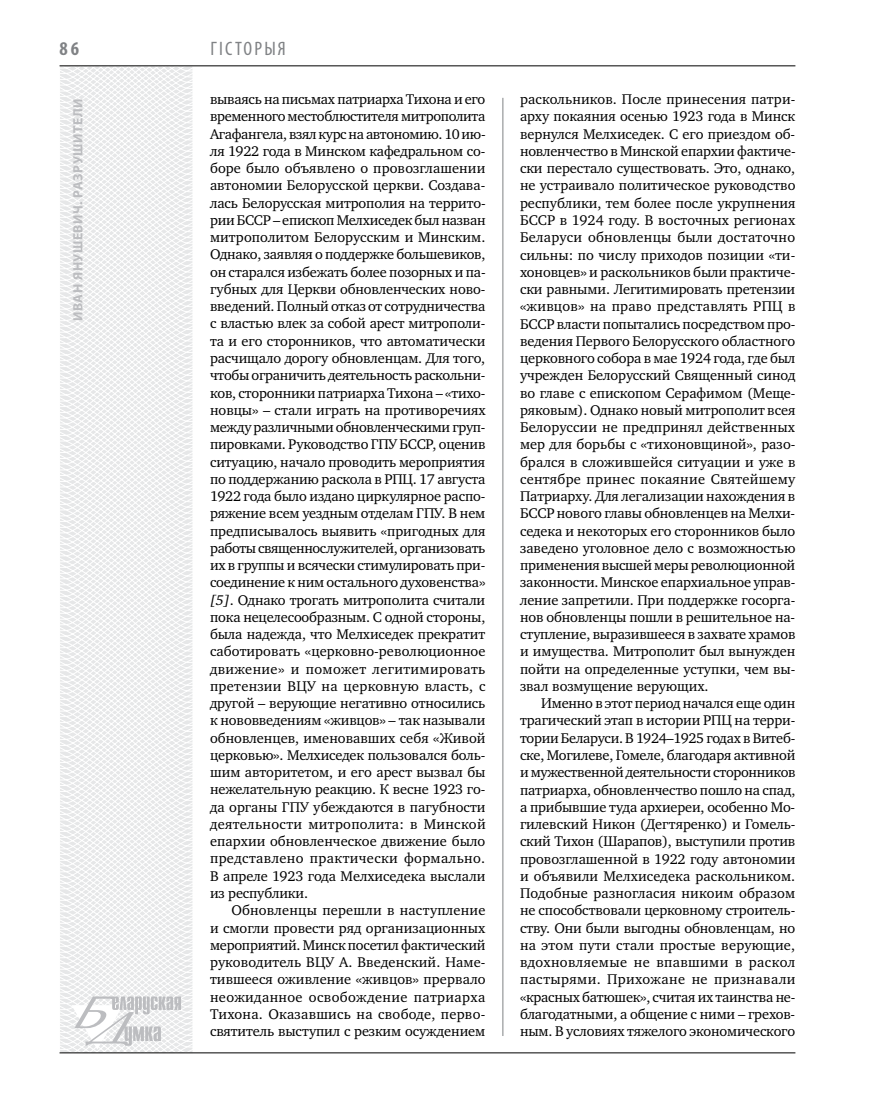
<style>
.page{position:relative;width:872px;height:1106px;background:#fff}
.page>*{position:absolute;margin:0;border:0;box-sizing:border-box;transform-origin:0 0}
.t1{font:condensed 19.5px "Myriad Pro";color:#808285}
.t2{font:700 condensed 19.5px "Myriad Pro";color:#808285}
.t3{font:14.4px/17.2px "Charter C";letter-spacing:-.005em;color:#000;text-align:justify}
.t4{font:700 13.5px "Myriad Pro";letter-spacing:.04em;color:#bcbdc0}
.s1{font-style:italic}
</style>
<div class="page">
<svg style="left:59px;top:65px;width:192px;height:989px"></svg>
<hr style="left:502px;top:98px;width:1px;height:938px;background:#808285">
<hr style="left:60px;top:1052px;width:735px;height:1px;background:#000">
<svg style="left:71px;top:996px;width:110px;height:53px"></svg>
<hr style="left:60px;top:65px;width:735px;height:1px;background:#000">
<h1 class="t2" style="left:60px;top:37px;width:21px">86</h1>
<p class="t4" style="left:69px;top:321px;width:222px;rotate:-90deg">Иван Янушевич. Разрушители</p>
<h1 class="t1" style="left:210px;top:37px;width:76px">гісторыя</h1>
<p class="t3" style="left:210px;top:91px;width:277px">вываясь на письмах патриарха Тихона и его временного местоблюстителя митрополита Агафангела, взял курс на автономию. 10 ию&shy;ля 1922 года в Минском кафедральном со&shy;боре было объявлено о провозглашении автономии Белорусской церкви. Создава&shy;лась Белорусская митрополия на террито&shy;рии БССР – епископ Мелхиседек был назван митрополитом Белорусским и Минским.<br>Однако, заявляя о поддержке большевиков, он старался избежать более позорных и па&shy;губных для Церкви обновленческих ново&shy;введений. Полный отказ от сотрудничества с властью влек за собой арест митрополи&shy;та и его сторонников, что автоматически расчищало дорогу обновленцам. Для того, чтобы ограничить деятельность раскольни&shy;ков, сторонники патриарха Тихона – «тихо&shy;новцы» – стали играть на противоречиях между различными обновленческими груп&shy;пировками. Руководство ГПУ БССР, оценив ситуацию, начало проводить мероприятия по поддержанию раскола в РПЦ. 17 августа 1922 года было издано циркулярное распо&shy;ряжение всем уездным отделам ГПУ. В нем предписывалось выявить «пригодных для работы священнослужителей, организовать их в группы и всячески стимулировать при&shy;соединение к ним остального духовенства» <span class="s1">[5]</span>. Однако трогать митрополита считали пока нецелесообразным. С одной стороны, была надежда, что Мелхиседек прекратит саботировать «церковно-революционное движение» и поможет легитимировать претензии ВЦУ на церковную власть, с другой – верующие негативно относились к нововведениям «живцов» – так называли обновленцев, именовавших себя «Живой церковью». Мелхиседек пользовался боль&shy;шим авторитетом, и его арест вызвал бы нежелательную реакцию. К весне 1923 го&shy;да органы ГПУ убеждаются в пагубности деятельности митрополита: в Минской епархии обновленческое движение было представлено практически формально.<br>В апреле 1923 года Мелхиседека выслали из республики.</p>
<p class="t3" style="left:210px;top:902px;width:277px;text-indent:21px">Обновленцы перешли в наступление и смогли провести ряд организационных мероприятий. Минск посетил фактический руководитель ВЦУ А. Введенский. Наме&shy;тившееся оживление «живцов» прервало неожиданное освобождение патриарха Тихона. Оказавшись на свободе, перво&shy;святитель выступил с резким осуждением</p>
<p class="t3" style="left:520px;top:91px;width:277px">раскольников. После принесения патри&shy;арху покаяния осенью 1923 года в Минск вернулся Мелхиседек. С его приездом об&shy;новленчество в Минской епархии фактиче&shy;ски перестало существовать. Это, однако, не устраивало политическое руководство республики, тем более после укрупнения БССР в 1924 году. В восточных регионах Беларуси обновленцы были достаточно сильны: по числу приходов позиции «ти&shy;хоновцев» и раскольников были практиче&shy;ски равными. Легитимировать претензии «живцов» на право представлять РПЦ в БССР власти попытались посредством про&shy;ведения Первого Белорусского областного церковного собора в мае 1924 года, где был учрежден Белорусский Священный синод во главе с епископом Серафимом (Меще&shy;ряковым). Однако новый митрополит всея Белоруссии не предпринял действенных мер для борьбы с «тихоновщиной», разо&shy;брался в сложившейся ситуации и уже в сентябре принес покаяние Святейшему Патриарху. Для легализации нахождения в БССР нового главы обновленцев на Мелхи&shy;седека и некоторых его сторонников было заведено уголовное дело с возможностью применения высшей меры революционной законности. Минское епархиальное управ&shy;ление запретили. При поддержке госорга&shy;нов обновленцы пошли в решительное на&shy;ступление, выразившееся в захвате храмов и имущества. Митрополит был вынужден пойти на определенные уступки, чем вы&shy;звал возмущение верующих.</p>
<p class="t3" style="left:520px;top:695px;width:277px;text-indent:21px">Именно в этот период начался еще один трагический этап в истории РПЦ на терри&shy;тории Беларуси. В 1924–1925 годах в Витеб&shy;ске, Могилеве, Гомеле, благодаря активной и мужественной деятельности сторонников патриарха, обновленчество пошло на спад, а прибывшие туда архиереи, особенно Мо&shy;гилевский Никон (Дегтяренко) и Гомель&shy;ский Тихон (Шарапов), выступили против провозглашенной в 1922 году автономии и объявили Мелхиседека раскольником.<br>Подобные разногласия никоим образом не способствовали церковному строитель&shy;ству. Они были выгодны обновленцам, но на этом пути стали простые верующие, вдохновляемые не впавшими в раскол пастырями. Прихожане не признавали «красных батюшек», считая их таинства не&shy;благодатными, а общение с ними – грехов&shy;ным. В условиях тяжелого экономического</p>
</div>
